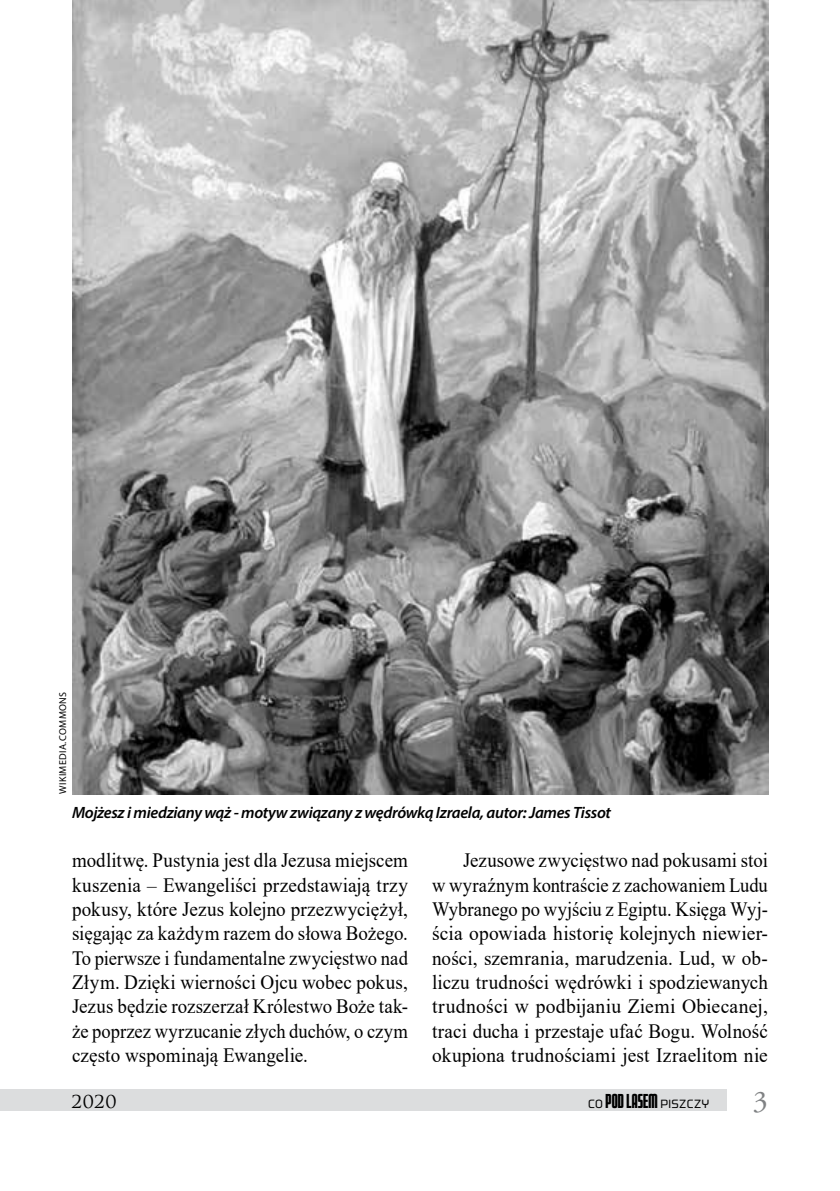
<style>
.page{position:relative;width:840px;height:1191px;background:#fff}
.page>*{position:absolute;margin:0;border:0;box-sizing:border-box;transform-origin:0 0}
.t1{font:30px "Adobe Garamond Pro";color:#808284}
.t2{font:20.4px/24.4px "Times New Roman";letter-spacing:.005em;color:#000;text-align:justify;scale:.93 1}
.t3{font:20.4px/24.4px "Times New Roman";letter-spacing:.005em;color:#000;text-align:justify;scale:.92 1}
.t4{font:20.4px "Trajan Pro";color:#000;scale:.94 1}
.t5{font:italic 600 16.4px "Myriad Pro";letter-spacing:-.02em;color:#000}
.t6{font:12px "Morgan Big";letter-spacing:.03em;color:#000;scale:.94 1}
.t7{font:10px "Myriad Pro";letter-spacing:.04em;color:#000}
.s1{font-family:"Morgan Tower Four";font-size:20.4px}
</style>
<div class="page">
<div style="left:0;top:1089px;width:726px;height:22px;background:#dcddde"></div>
<img style="left:72px;top:0;width:696px;height:794px">
<p class="t7" style="left:57px;top:794px;width:104px;rotate:-90deg">WIKIMEDIA.COMMONS</p>
<p class="t5" style="left:72px;top:802px;width:540px">Mojżesz i miedziany wąż - motyw związany z wędrówką Izraela, autor: James Tissot</p>
<p class="t2" style="left:72px;top:847px;width:362px">modlitwę. Pustynia jest dla Jezusa miejscem kuszenia – Ewangeliści przedstawiają trzy pokusy, które Jezus kolejno przezwyciężył, sięgając za każdym razem do słowa Bożego.<br>To pierwsze i fundamentalne zwycięstwo nad Złym. Dzięki wierności Ojcu wobec pokus, Jezus będzie rozszerzał Królestwo Boże tak&shy;że poprzez wyrzucanie złych duchów, o czym często wspominają Ewangelie.</p>
<p class="t3" style="left:432px;top:847px;width:366px;text-indent:31px">Jezusowe zwycięstwo nad pokusami stoi w wyraźnym kontraście z zachowaniem Ludu Wybranego po wyjściu z Egiptu. Księga Wyj&shy;ścia opowiada historię kolejnych niewier&shy;ności, szemrania, marudzenia. Lud, w ob&shy;liczu trudności wędrówki i spodziewanych trudności w podbijaniu Ziemi Obiecanej, traci ducha i przestaje ufać Bogu. Wolność okupiona trudnościami jest Izraelitom nie</p>
<p class="t4" style="left:71px;top:1087px;width:50px">2020</p>
<p class="t6" style="left:587px;top:1095px;width:130px">CO <span class="s1">POD LASEM</span> PISZCZY</p>
<h1 class="t1" style="left:752px;top:1083px;width:16px">3</h1>
</div>
